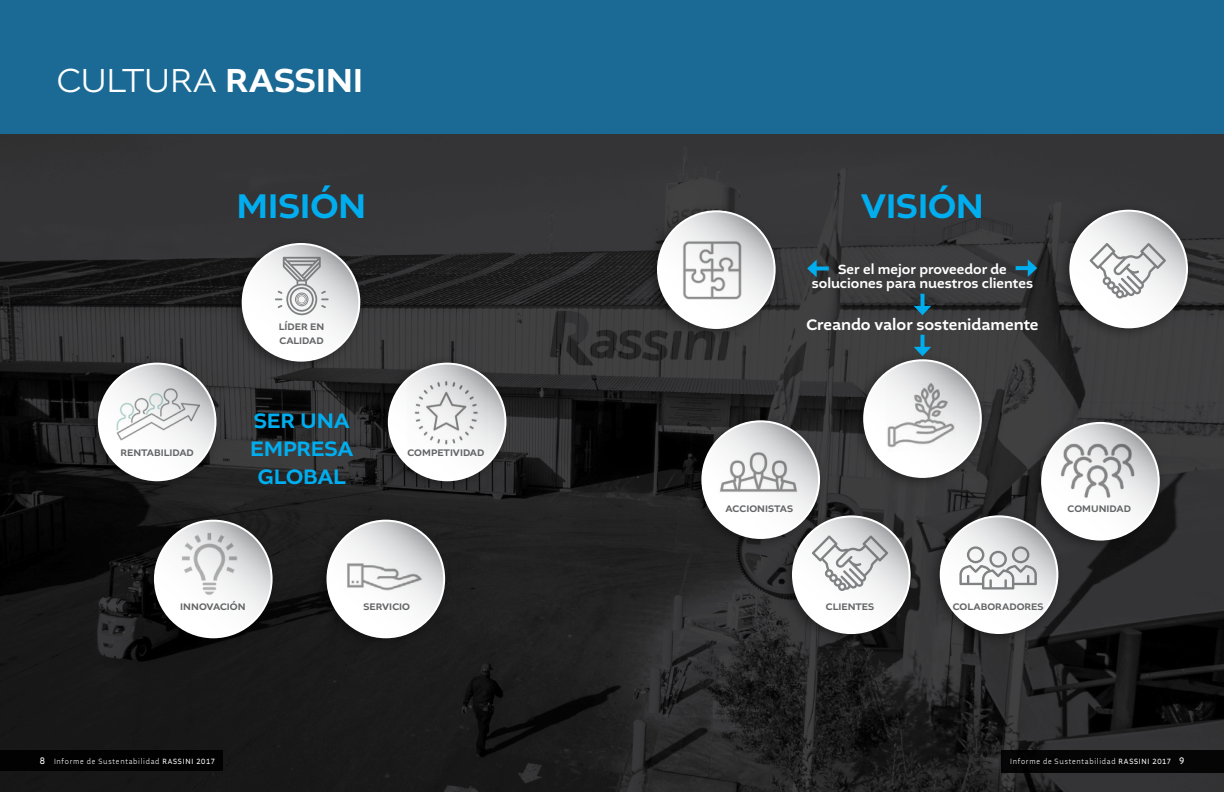
<style>
.page{position:relative;width:1224px;height:792px;background:#fff}
.page>*{position:absolute;margin:0;border:0;box-sizing:border-box;transform-origin:0 0}
.t1{font:500 36px "Altivo";letter-spacing:-.01em;color:#00aeef}
.t2{font:300 35px "Altivo";letter-spacing:-.02em;color:#fff}
.t3{font:500 22px/28px "Altivo";letter-spacing:-.01em;color:#00aeef;text-align:center}
.t4{font:500 16px "Altivo";letter-spacing:-.005em;color:#fff}
.t5{font:500 14px/14px "Altivo";letter-spacing:-.005em;color:#fff;text-align:center}
.t6{font:500 10px/14px "Altivo";color:#636466}
.t7{font:300 8px "Altivo";letter-spacing:.11em;color:#fff;scale:.85 1}
.s1{font-weight:500}
.s2{font-weight:400;font-size:10px}
.s3{font-weight:400}
</style>
<div class="page">
<div style="left:0;top:0;width:1224px;height:134px;background:#1a6a95"></div>
<img style="left:0;top:134px;width:1224px;height:658px">
<div style="left:228px;top:236px;width:139px;height:138px;background:#000;opacity:.4"></div>
<svg style="left:243px;top:244px;width:116px;height:117px"></svg>
<div style="left:242px;top:243px;width:118px;height:119px;border:2px solid #fff;border-radius:50%"></div>
<div style="left:84px;top:355px;width:139px;height:139px;background:#000;opacity:.4"></div>
<svg style="left:99px;top:364px;width:116px;height:116px"></svg>
<div style="left:98px;top:363px;width:118px;height:118px;border:2px solid #fff;border-radius:50%"></div>
<div style="left:374px;top:355px;width:139px;height:139px;background:#000;opacity:.4"></div>
<svg style="left:389px;top:364px;width:116px;height:116px"></svg>
<div style="left:388px;top:363px;width:118px;height:118px;border:2px solid #fff;border-radius:50%"></div>
<div style="left:140px;top:512px;width:139px;height:139px;background:#000;opacity:.4"></div>
<svg style="left:155px;top:521px;width:117px;height:116px"></svg>
<div style="left:154px;top:520px;width:119px;height:118px;border:2px solid #fff;border-radius:50%"></div>
<div style="left:313px;top:512px;width:139px;height:139px;background:#000;opacity:.4"></div>
<svg style="left:328px;top:521px;width:116px;height:116px"></svg>
<div style="left:327px;top:520px;width:118px;height:118px;border:2px solid #fff;border-radius:50%"></div>
<svg style="left:920px;top:294px;width:4px;height:12px"></svg>
<svg style="left:914px;top:306px;width:17px;height:9px"></svg>
<svg style="left:920px;top:335px;width:4px;height:12px"></svg>
<svg style="left:914px;top:347px;width:17px;height:5px"></svg>
<svg style="left:1016px;top:266px;width:12px;height:4px"></svg>
<svg style="left:1028px;top:259px;width:9px;height:18px"></svg>
<svg style="left:817px;top:266px;width:12px;height:4px"></svg>
<svg style="left:807px;top:260px;width:10px;height:17px"></svg>
<div style="left:778px;top:508px;width:139px;height:139px;background:#000;opacity:.4"></div>
<div style="left:793px;top:516px;width:117px;height:117px;background:#fdfdfd;border-radius:58px"></div>
<svg style="left:275px;top:257px;width:54px;height:58px"></svg>
<div style="left:926px;top:508px;width:139px;height:139px;background:#000;opacity:.4"></div>
<div style="left:941px;top:516px;width:116px;height:117px;background:#fdfdfd;border-radius:58px"></div>
<svg style="left:758px;top:419px;width:327px;height:172px"></svg>
<img style="left:180px;top:528px;width:63px;height:70px">
<div style="left:643px;top:203px;width:139px;height:139px;background:#000;opacity:.4"></div>
<svg style="left:658px;top:211px;width:117px;height:117px"></svg>
<div style="left:657px;top:210px;width:119px;height:119px;border:2px solid #fff;border-radius:50%"></div>
<img style="left:678px;top:235px;width:70px;height:69px">
<div style="left:850px;top:352px;width:138px;height:139px;background:#000;opacity:.4"></div>
<svg style="left:864px;top:360px;width:117px;height:117px"></svg>
<div style="left:863px;top:359px;width:119px;height:119px;border:2px solid #fff;border-radius:50%"></div>
<img style="left:886px;top:378px;width:69px;height:75px">
<div style="left:1056px;top:202px;width:138px;height:139px;background:#000;opacity:.4"></div>
<svg style="left:1070px;top:211px;width:117px;height:116px"></svg>
<div style="left:1069px;top:210px;width:119px;height:118px;border:2px solid #fff;border-radius:50%"></div>
<svg style="left:1090px;top:243px;width:76px;height:56px"></svg>
<img style="left:116px;top:386px;width:83px;height:55px">
<div style="left:1028px;top:415px;width:138px;height:138px;background:#000;opacity:.4"></div>
<svg style="left:1042px;top:423px;width:117px;height:117px"></svg>
<div style="left:1041px;top:422px;width:119px;height:119px;border:2px solid #fff;border-radius:50%"></div>
<img style="left:1058px;top:441px;width:78px;height:61px">
<div style="left:688px;top:413px;width:138px;height:139px;background:#000;opacity:.4"></div>
<svg style="left:702px;top:421px;width:117px;height:117px"></svg>
<div style="left:701px;top:420px;width:119px;height:119px;border:2px solid #fff;border-radius:50%"></div>
<img style="left:717px;top:444px;width:83px;height:58px">
<img style="left:407px;top:370px;width:81px;height:83px">
<img style="left:340px;top:563px;width:86px;height:30px">
<div style="left:0;top:750px;width:222px;height:20px;background:#000"></div>
<div style="left:1002px;top:750px;width:222px;height:22px;background:#000"></div>
<h2 class="t2" style="left:57px;top:58px;width:308px">CULTURA <span class="s1">RASSINI</span></h2>
<h1 class="t1" style="left:237px;top:183px;width:131px">MISIÓN</h1>
<p class="t6" style="left:279px;top:320px;width:47px">LÍDER EN<br>CALIDAD</p>
<h3 class="t3" style="left:250px;top:407px;width:105px">SER UNA<br>EMPRESA<br>GLOBAL</h3>
<p class="t6" style="left:121px;top:446px;width:75px">RENTABILIDAD</p>
<p class="t6" style="left:407px;top:446px;width:78px">COMPETIVIDAD</p>
<p class="t6" style="left:180px;top:600px;width:67px">INNOVACIÓN</p>
<p class="t6" style="left:364px;top:600px;width:48px">SERVICIO</p>
<h1 class="t1" style="left:861px;top:183px;width:125px">VISIÓN</h1>
<h3 class="t5" style="left:812px;top:263px;width:223px">Ser el mejor proveedor de soluciones para nuestros clientes</h3>
<h3 class="t4" style="left:806px;top:314px;width:234px">Creando valor sostenidamente</h3>
<p class="t6" style="left:726px;top:502px;width:69px">ACCIONISTAS</p>
<p class="t6" style="left:1068px;top:502px;width:65px">COMUNIDAD</p>
<p class="t6" style="left:826px;top:600px;width:50px">CLIENTES</p>
<p class="t6" style="left:953px;top:600px;width:92px">COLABORADORES</p>
<p class="t7" style="left:40px;top:756px;width:208px"><span class="s2">8</span> Informe de Sustentabilidad <span class="s3">RASSINI 2017</span></p>
<p class="t7" style="left:1010px;top:756px;width:206px">Informe de Sustentabilidad <span class="s3">RASSINI 2017</span> <span class="s2">9</span></p>
</div>
